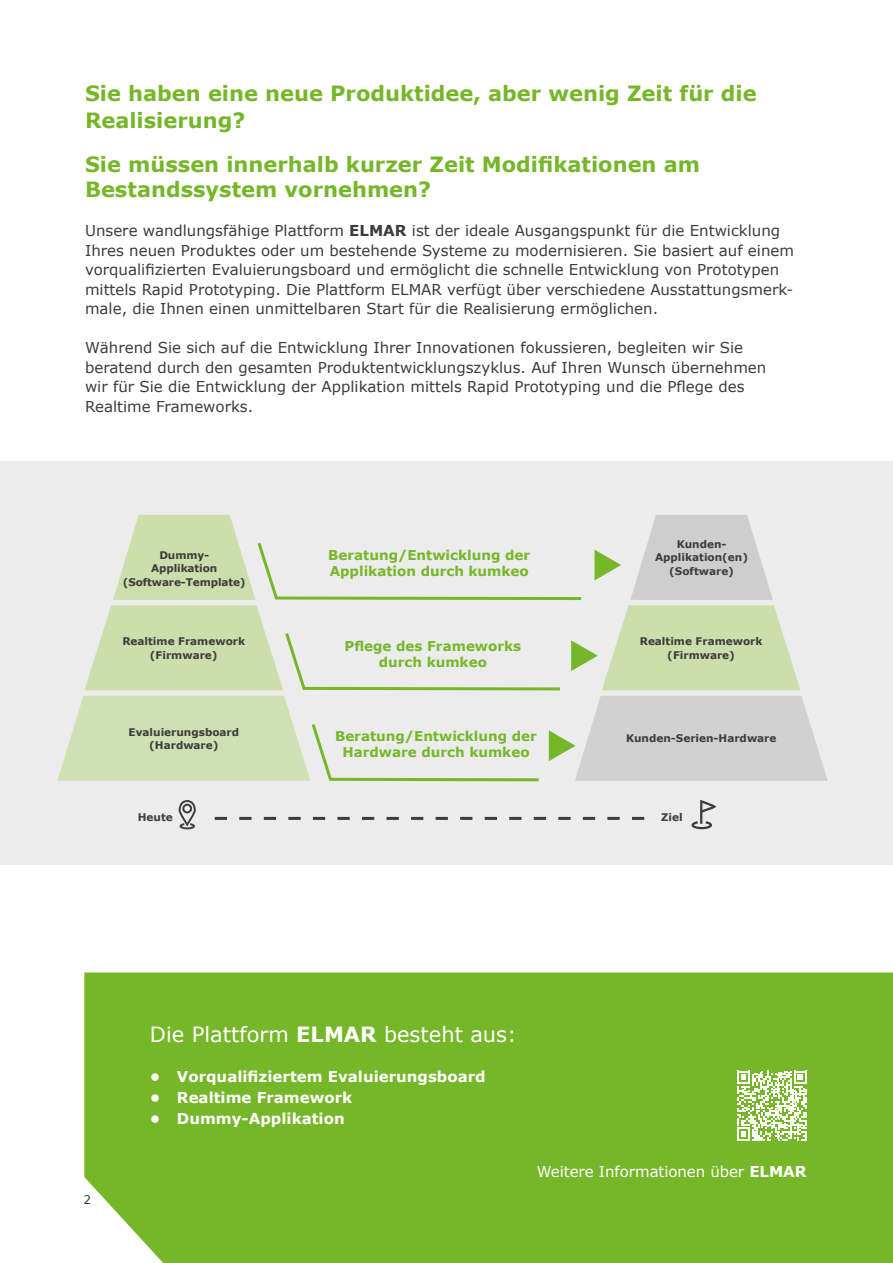
<style>
.page{position:relative;width:893px;height:1263px;background:#fff}
.page>*{position:absolute;margin:0;border:0;box-sizing:border-box;transform-origin:0 0}
.t1{font:700 21px/27px "Verdana";color:#76b72a}
.t2{font:21px "Verdana";color:#fff}
.t3{font:15px/19.5px "Verdana";color:#3c3c3b}
.t4{font:700 15px "Verdana";color:#fff}
.t5{font:15px "Verdana";letter-spacing:-.005em;color:#fff}
.t6{font:700 13.5px/16.5px "Verdana";color:#76b72a;text-align:center}
.t7{font:12px "Verdana";color:#3c3c3b}
.t8{font:700 10.5px/13.5px "Verdana";color:#3c3c3b;text-align:center}
.s1{font-weight:700}
</style>
<div class="page">
<div style="left:0;top:461px;width:893px;height:404px;background:#ececec"></div>
<div style="left:84px;top:972px;width:809px;height:291px;background:#76b72a"></div>
<svg style="left:178px;top:800px;width:18px;height:30px"></svg>
<div style="left:182px;top:804px;width:10px;height:9px;border:2px solid #3c3c3b;border-radius:50%"></div>
<svg style="left:691px;top:799px;width:26px;height:31px"></svg>
<svg style="left:215px;top:817px;width:429px;height:3px"></svg>
<svg style="left:737px;top:1071px;width:70px;height:69px"></svg>
<svg style="left:57px;top:515px;width:771px;height:267px"></svg>
<h1 class="t1" style="left:85px;top:82px;width:673px">Sie haben eine neue Produktidee, aber wenig Zeit für die<br>Realisierung?</h1>
<h1 class="t1" style="left:85px;top:151px;width:616px;line-height:25.5px">Sie müssen innerhalb kurzer Zeit Modi昀椀kationen am<br>Bestandssystem vornehmen?</h1>
<p class="t3" style="left:85px;top:222px;width:710px">Unsere wandlungsfähige Plattform <span class="s1">ELMAR</span> ist der ideale Ausgangspunkt für die Entwicklung Ihres neuen Produktes oder um bestehende Systeme zu modernisieren. Sie basiert auf einem vorquali昀椀zierten Evaluierungsboard und ermöglicht die schnelle Entwicklung von Prototypen mittels Rapid Prototyping. Die Plattform ELMAR verfügt über verschiedene Ausstattungsmerk&shy;male, die Ihnen einen unmittelbaren Start für die Realisierung ermöglichen.</p>
<p class="t3" style="left:85px;top:339px;width:683px">Während Sie sich auf die Entwicklung Ihrer Innovationen fokussieren, begleiten wir Sie beratend durch den gesamten Produktentwicklungszyklus. Auf Ihren Wunsch übernehmen wir für Sie die Entwicklung der Applikation mittels Rapid Prototyping und die P昀氀ege des Realtime Frameworks.</p>
<p class="t8" style="left:123px;top:549px;width:124px">Dummy-<br>Applikation (Software-Template)</p>
<p class="t8" style="left:655px;top:538px;width:94px">Kunden-<br>Applikation(en) (Software)</p>
<p class="t6" style="left:328px;top:548px;width:203px;text-align:left">Beratung/Entwicklung der<br>Applikation durch kumkeo</p>
<p class="t8" style="left:122px;top:635px;width:124px">Realtime Framework (Firmware)</p>
<p class="t8" style="left:129px;top:726px;width:112px">Evaluierungsboard (Hardware)</p>
<p class="t8" style="left:138px;top:811px;width:36px">Heute</p>
<p class="t6" style="left:344px;top:637px;width:178px">P昀氀ege des Frameworks durch kumkeo</p>
<p class="t6" style="left:335px;top:729px;width:203px">Beratung/Entwicklung der<br>Hardware durch kumkeo</p>
<h1 class="t2" style="left:150px;top:1025px;width:368px">Die Plattform <span class="s1">ELMAR</span> besteht aus:</h1>
<p class="t4" style="left:150px;top:1070px;width:337px">• Vorquali昀椀ziertem Evaluierungsboard</p>
<p class="t4" style="left:150px;top:1091px;width:204px">• Realtime Framework</p>
<p class="t4" style="left:150px;top:1112px;width:196px">• Dummy-Applikation</p>
<p class="t8" style="left:640px;top:635px;width:124px">Realtime Framework (Firmware)</p>
<p class="t8" style="left:626px;top:733px;width:152px">Kunden-Serien-Hardware</p>
<p class="t8" style="left:661px;top:811px;width:23px">Ziel</p>
<p class="t7" style="left:83px;top:1195px;width:9px">2</p>
<p class="t5" style="left:537px;top:1165px;width:271px">Weitere Informationen über <span class="s1">ELMAR</span></p>
</div>
